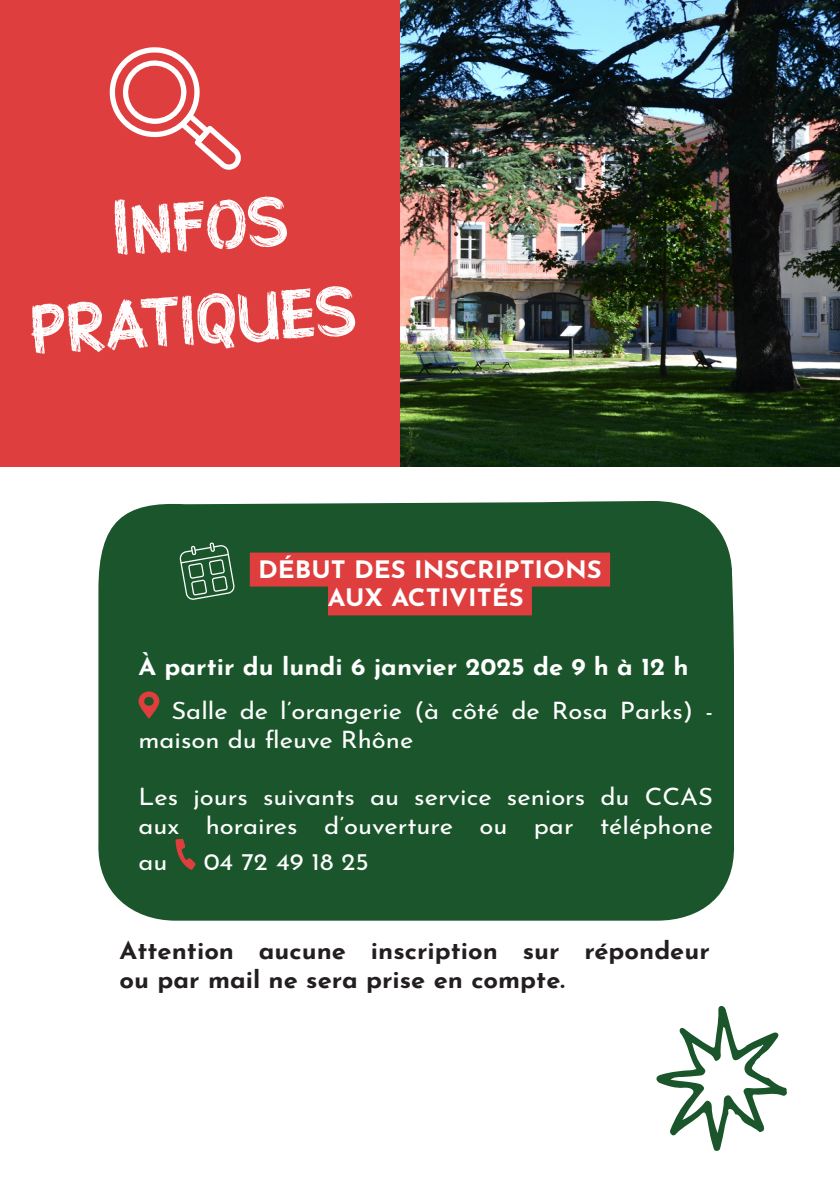
<style>
.page{position:relative;width:840px;height:1191px;background:#fff}
.page>*{position:absolute;margin:0;border:0;box-sizing:border-box;transform-origin:0 0}
.t1{font:78px "Superstition Rough Brush DEMO";color:#fff}
.t2{font:24px/28.8px "Josefin Sans";color:#fff;scale:1.06 1}
.t3{font:700 24px/28.8px "Josefin Sans";color:#231f20;scale:1.06 1}
.t4{font:700 24px/28.8px "Josefin Sans";color:#fff;text-align:center;scale:1.06 1}
</style>
<div class="page">
<div style="left:98px;top:501px;width:637px;height:419px;background:#1a552b"></div>
<img style="left:399px;top:0;width:440px;height:467px">
<div style="left:250px;top:552px;width:359px;height:34px;background:#df3e3e"></div>
<div style="left:328px;top:581px;width:203px;height:34px;background:#df3e3e"></div>
<svg style="left:138px;top:691px;width:21px;height:28px"></svg>
<svg style="left:175px;top:838px;width:21px;height:32px"></svg>
<svg style="left:179px;top:542px;width:56px;height:58px;background:#437351"></svg>
<div style="left:0;top:0;width:399px;height:467px;background:#df3e3e"></div>
<svg style="left:109px;top:47px;width:132px;height:123px"></svg>
<svg style="left:656px;top:1006px;width:130px;height:145px"></svg>
<p class="t1" style="left:110px;top:185px;width:175px;rotate:-4deg">Infos</p>
<p class="t1" style="left:27px;top:284px;width:327px;rotate:-4deg">pratiques</p>
<p class="t4" style="left:258px;top:551px;width:325px">DÉBUT DES INSCRIPTIONS<br>AUX ACTIVITÉS</p>
<p class="t4" style="left:138px;top:649px;width:520px">À partir du lundi 6 janvier 2025 de 9 h à 12 h</p>
<p class="t2" style="left:138px;top:693px;width:543px;text-indent:33px">Salle de l’orangerie (à côté de Rosa Parks) - maison du fleuve Rhône</p>
<p class="t2" style="left:138px;top:779px;width:543px">Les jours suivants au service seniors du CCAS aux horaires d’ouverture ou par téléphone</p>
<p class="t2" style="left:138px;top:844px;width:29px">au</p>
<p class="t2" style="left:203px;top:844px;width:157px">04 72 49 18 25</p>
<p class="t3" style="left:120px;top:933px;width:558px">Attention aucune inscription sur répondeur ou par mail ne sera prise en compte.</p>
</div>
